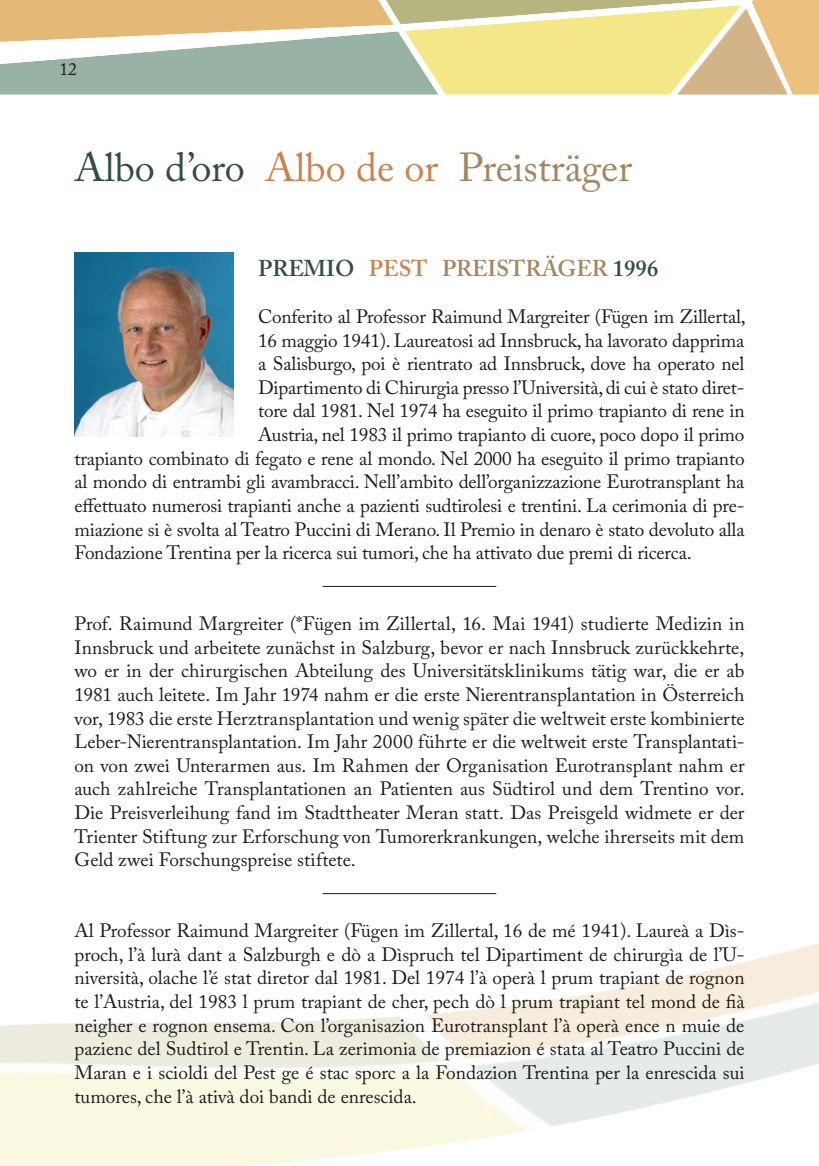
<style>
.page{position:relative;width:819px;height:1166px;background:#fff}
.page>*{position:absolute;margin:0;border:0;box-sizing:border-box;transform-origin:0 0}
.t1{font:40.25px "Adobe Caslon Pro";color:#a4865f}
.t2{font:600 22.75px "Adobe Caslon Pro";color:#a4865f}
.t3{font:19.25px/23.6px "Adobe Caslon Pro";letter-spacing:-.01em;color:#1c1c1b;text-align:justify}
.t4{font:17.5px "Adobe Caslon Pro";color:#1c1c1b}
.s1{color:#314e42}
.s2{color:#c9834d}
</style>
<div class="page">
<img style="left:0;top:252px;width:819px;height:914px">
<svg style="left:0;top:0;width:819px;height:95px;background:#d5cd9b"></svg>
<hr style="left:322px;top:586px;width:174px;height:1px;background:#1c1c1b">
<hr style="left:322px;top:893px;width:174px;height:1px;background:#1c1c1b">
<img style="left:74px;top:253px;width:159px;height:183px">
<p class="t4" style="left:60px;top:59px;width:19px">12</p>
<h1 class="t1" style="left:74px;top:144px;width:559px"><span class="s1">Albo d’oro</span> <span class="s2">Albo de or</span> Preisträger</h1>
<p class="t2" style="left:258px;top:254px;width:402px"><span class="s1">PREMIO</span> <span class="s2">PEST</span> PREISTRÄGER <span class="s1">1996</span></p>
<p class="t3" style="left:258px;top:304px;width:489px">Conferito al Professor Raimund Margreiter (Fügen im Zillertal,</p>
<p class="t3" style="left:258px;top:328px;width:488px">16 maggio 1941). Laureatosi ad Innsbruck, ha lavorato dapprima</p>
<p class="t3" style="left:258px;top:352px;width:488px">a Salisburgo, poi è rientrato ad Innsbruck, dove ha operato nel</p>
<p class="t3" style="left:258px;top:375px;width:488px">Dipartimento di Chirurgia presso l’Università, di cui è stato diret-</p>
<p class="t3" style="left:258px;top:399px;width:488px">tore dal 1981. Nel 1974 ha eseguito il primo trapianto di rene in</p>
<p class="t3" style="left:258px;top:423px;width:488px">Austria, nel 1983 il primo trapianto di cuore, poco dopo il primo</p>
<p class="t3" style="left:74px;top:446px;width:671px">trapianto combinato di fegato e rene al mondo. Nel 2000 ha eseguito il primo trapianto</p>
<p class="t3" style="left:74px;top:470px;width:671px">al mondo di entrambi gli avambracci. Nell’ambito dell’organizzazione Eurotransplant ha</p>
<p class="t3" style="left:74px;top:493px;width:671px">effettuato numerosi trapianti anche a pazienti sudtirolesi e trentini. La cerimonia di pre-</p>
<p class="t3" style="left:74px;top:517px;width:671px">miazione si è svolta al Teatro Puccini di Merano. Il Premio in denaro è stato devoluto alla</p>
<p class="t3" style="left:74px;top:541px;width:618px">Fondazione Trentina per la ricerca sui tumori, che ha attivato due premi di ricerca.</p>
<p class="t3" style="left:74px;top:611px;width:671px">Prof. Raimund Margreiter (*Fügen im Zillertal, 16. Mai 1941) studierte Medizin in Innsbruck und arbeitete zunächst in Salzburg, bevor er nach Innsbruck zurückkehrte, wo er in der chirurgischen Abteilung des Universitätsklinikums tätig war, die er ab 1981 auch leitete. Im Jahr 1974 nahm er die erste Nierentransplantation in Österreich vor, 1983 die erste Herztransplantation und wenig später die weltweit erste kombinierte Leber-Nierentransplantation. Im Jahr 2000 führte er die weltweit erste Transplantati&shy;on von zwei Unterarmen aus. Im Rahmen der Organisation Eurotransplant nahm er auch zahlreiche Transplantationen an Patienten aus Südtirol und dem Trentino vor.<br>Die Preisverleihung fand im Stadttheater Meran statt. Das Preisgeld widmete er der Trienter Stiftung zur Erforschung von Tumorerkrankungen, welche ihrerseits mit dem Geld zwei Forschungspreise stiftete.</p>
<p class="t3" style="left:74px;top:919px;width:671px">Al Professor Raimund Margreiter (Fügen im Zillertal, 16 de mé 1941). Laureà a Dìs&shy;proch, l’à lurà dant a Salzburgh e dò a Dìspruch tel Dipartiment de chirurgìa de l’U&shy;niversità, olache l’é stat diretor dal 1981. Del 1974 l’à operà l prum trapiant de rognon te l’Austria, del 1983 l prum trapiant de cher, pech dò l prum trapiant tel mond de fià neigher e rognon ensema. Con l’organisazion Eurotransplant l’à operà ence n muie de pazienc del Sudtirol e Trentin. La zerimonia de premiazion é stata al Teatro Puccini de Maran e i scioldi del Pest ge é stac sporc a la Fondazion Trentina per la enrescida sui tumores, che l’à ativà doi bandi de enrescida.</p>
</div>
